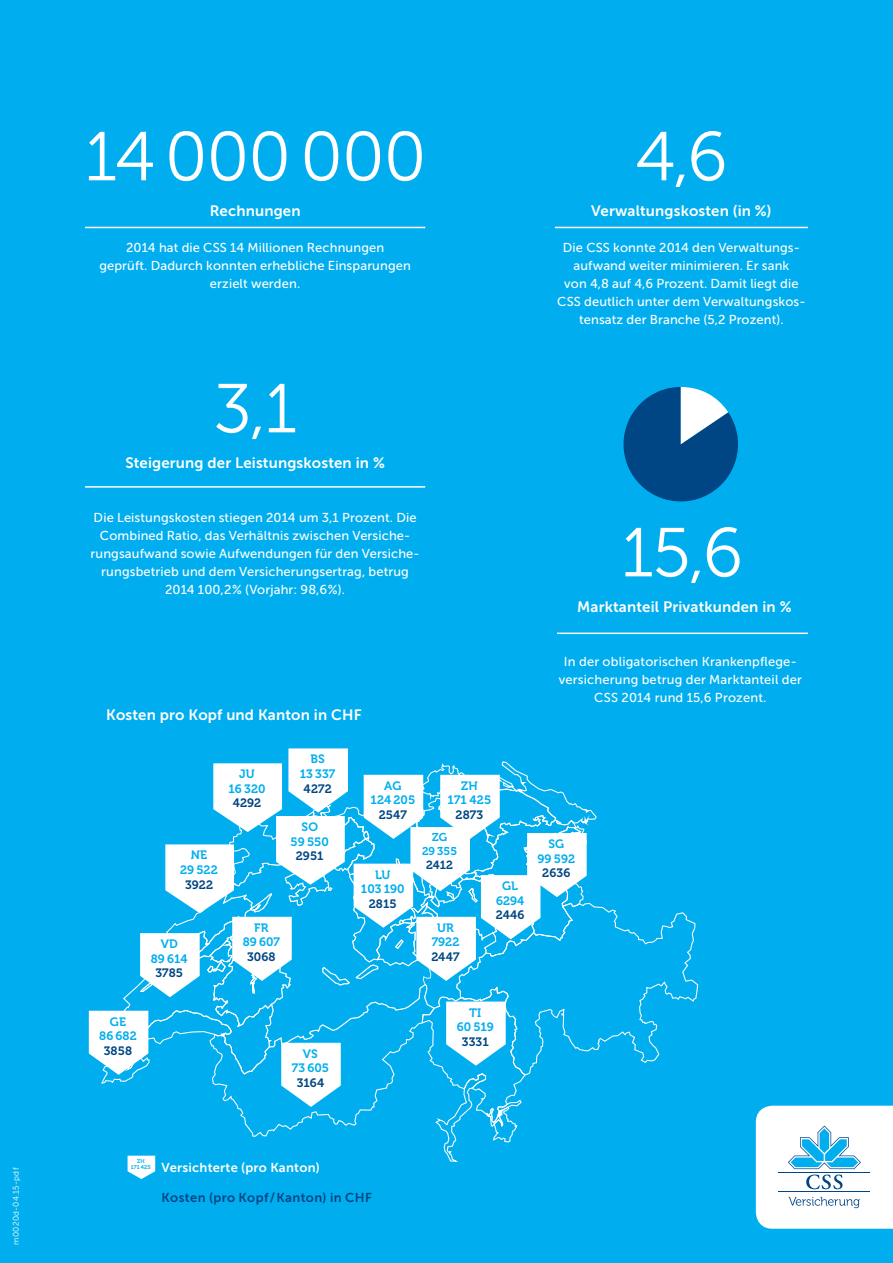
<style>
.page{position:relative;width:893px;height:1263px;background:#00aeef}
.page>*{position:absolute;margin:0;border:0;box-sizing:border-box;transform-origin:0 0}
.t1{font:69px "Museo Sans 300";letter-spacing:-.02em;color:#fff}
.t2{font:15px "Museo Sans 700";letter-spacing:.01em;color:#fff}
.t3{font:12.9px/18px "Museo Sans 500";letter-spacing:.01em;color:#fff;text-align:center}
.t4{font:12.9px "Museo Sans 700";letter-spacing:.03em;color:#004684}
.t5{font:12.9px "Museo Sans 700";letter-spacing:.02em;color:#fff}
.t6{font:12.15px/14.5px "Museo 700";letter-spacing:.005em;color:#00aeef;text-align:center}
.t7{font:12.15px "Museo 700";letter-spacing:.01em;color:#004684}
.t8{font:11.85px "Museo 700";color:#004684}
.t9{font:11.25px/13.5px "Museo 700";letter-spacing:.005em;color:#00aeef;text-align:center}
.t10{font:8.25px "Museo Sans 300";letter-spacing:.03em;color:#fff}
.t11{font:5.4px/6.6px "Museo 700";letter-spacing:.01em;color:#00aeef;text-align:center}
</style>
<div class="page">
<svg style="left:89px;top:748px;width:610px;height:431px"></svg>
<svg style="left:756px;top:1106px;width:137px;height:123px;background:#e0f0f8"></svg>
<hr style="left:85px;top:486px;width:340px;height:2px;background:#fff">
<hr style="left:85px;top:227px;width:340px;height:1px;background:#fff">
<hr style="left:555px;top:227px;width:253px;height:1px;background:#fff">
<hr style="left:557px;top:632px;width:251px;height:2px;background:#fff">
<svg style="left:623px;top:387px;width:115px;height:115px"></svg>
<p class="t10" style="left:12px;top:1245px;width:79px;rotate:-90deg">m0020d-04.15-pdf</p>
<h1 class="t1" style="left:85px;top:119px;width:343px">14000000</h1>
<p class="t2" style="left:210px;top:203px;width:92px">Rechnungen</p>
<p class="t3" style="left:99px;top:239px;width:313px">2014 hat die CSS 14 Millionen Rechnungen<br>geprüft. Dadurch konnten erhebliche Einsparungen erzielt werden.</p>
<h1 class="t1" style="left:635px;top:119px;width:95px">4,6</h1>
<p class="t2" style="left:591px;top:203px;width:182px">Verwaltungskosten (in %)</p>
<p class="t3" style="left:557px;top:239px;width:250px">Die CSS konnte 2014 den Verwaltungs&shy;aufwand weiter minimieren. Er sank<br>von 4,8 auf 4,6 Prozent. Damit liegt die CSS deutlich unter dem Verwaltungskos&shy;tensatz der Branche (5,2 Prozent).</p>
<h1 class="t1" style="left:213px;top:371px;width:85px">3,1</h1>
<p class="t2" style="left:125px;top:455px;width:261px">Steigerung der Leistungskosten in %</p>
<p class="t3" style="left:91px;top:509px;width:331px">Die Leistungskosten stiegen 2014 um 3,1 Prozent. Die Combined Ratio, das Verhältnis zwischen Versiche&shy;rungsaufwand sowie Aufwendungen für den Versiche&shy;rungsbetrieb und dem Versicherungsertrag, betrug 2014 100,2% (Vorjahr: 98,6%).</p>
<h1 class="t1" style="left:622px;top:515px;width:123px">15,6</h1>
<p class="t2" style="left:577px;top:599px;width:216px">Marktanteil Privatkunden in %</p>
<p class="t2" style="left:106px;top:707px;width:257px">Kosten pro Kopf und Kanton in CHF</p>
<p class="t6" style="left:228px;top:767px;width:39px">JU<br>16 320</p>
<p class="t7" style="left:233px;top:796px;width:30px">4292</p>
<p class="t6" style="left:300px;top:752px;width:37px">BS<br>13 337</p>
<p class="t7" style="left:303px;top:782px;width:30px">4272</p>
<p class="t6" style="left:370px;top:778px;width:46px">AG<br>124 205</p>
<p class="t7" style="left:379px;top:808px;width:30px">2547</p>
<p class="t6" style="left:448px;top:778px;width:45px">ZH<br>171 425</p>
<p class="t7" style="left:456px;top:808px;width:29px">2873</p>
<p class="t6" style="left:180px;top:848px;width:39px">NE<br>29 522</p>
<p class="t7" style="left:185px;top:877px;width:30px">3922</p>
<p class="t6" style="left:151px;top:937px;width:38px">VD<br>89 614</p>
<p class="t7" style="left:155px;top:966px;width:29px">3785</p>
<p class="t6" style="left:99px;top:1014px;width:39px">GE<br>86 682</p>
<p class="t7" style="left:104px;top:1044px;width:30px">3858</p>
<p class="t6" style="left:291px;top:820px;width:40px">SO<br>59 550</p>
<p class="t7" style="left:296px;top:849px;width:29px">2951</p>
<p class="t6" style="left:243px;top:920px;width:39px">FR<br>89 607</p>
<p class="t7" style="left:247px;top:950px;width:30px">3068</p>
<p class="t6" style="left:292px;top:1046px;width:39px">VS<br>73 605</p>
<p class="t7" style="left:297px;top:1076px;width:29px">3164</p>
<p class="t6" style="left:361px;top:867px;width:45px">LU<br>103 190</p>
<p class="t7" style="left:369px;top:897px;width:30px">2815</p>
<p class="t9" style="left:422px;top:831px;width:36px">ZG<br>29 355</p>
<p class="t8" style="left:426px;top:858px;width:28px">2412</p>
<p class="t6" style="left:432px;top:920px;width:29px">UR<br>7922</p>
<p class="t7" style="left:431px;top:950px;width:30px">2447</p>
<p class="t6" style="left:496px;top:879px;width:30px">GL<br>6294</p>
<p class="t7" style="left:496px;top:908px;width:30px">2446</p>
<p class="t6" style="left:457px;top:1005px;width:39px">TI<br>60 519</p>
<p class="t7" style="left:462px;top:1035px;width:29px">3331</p>
<p class="t3" style="left:559px;top:653px;width:245px">In der obligatorischen Krankenpflege&shy;versicherung betrug der Marktanteil der<br>CSS 2014 rund 15,6 Prozent.</p>
<p class="t6" style="left:537px;top:837px;width:39px">SG<br>99 592</p>
<p class="t7" style="left:542px;top:866px;width:30px">2636</p>
<p class="t11" style="left:131px;top:1157px;width:21px">ZH<br>171 425</p>
<p class="t5" style="left:162px;top:1160px;width:160px">Versichterte (pro Kanton)</p>
<p class="t4" style="left:162px;top:1190px;width:212px">Kosten (pro Kopf/Kanton) in CHF</p>
</div>
